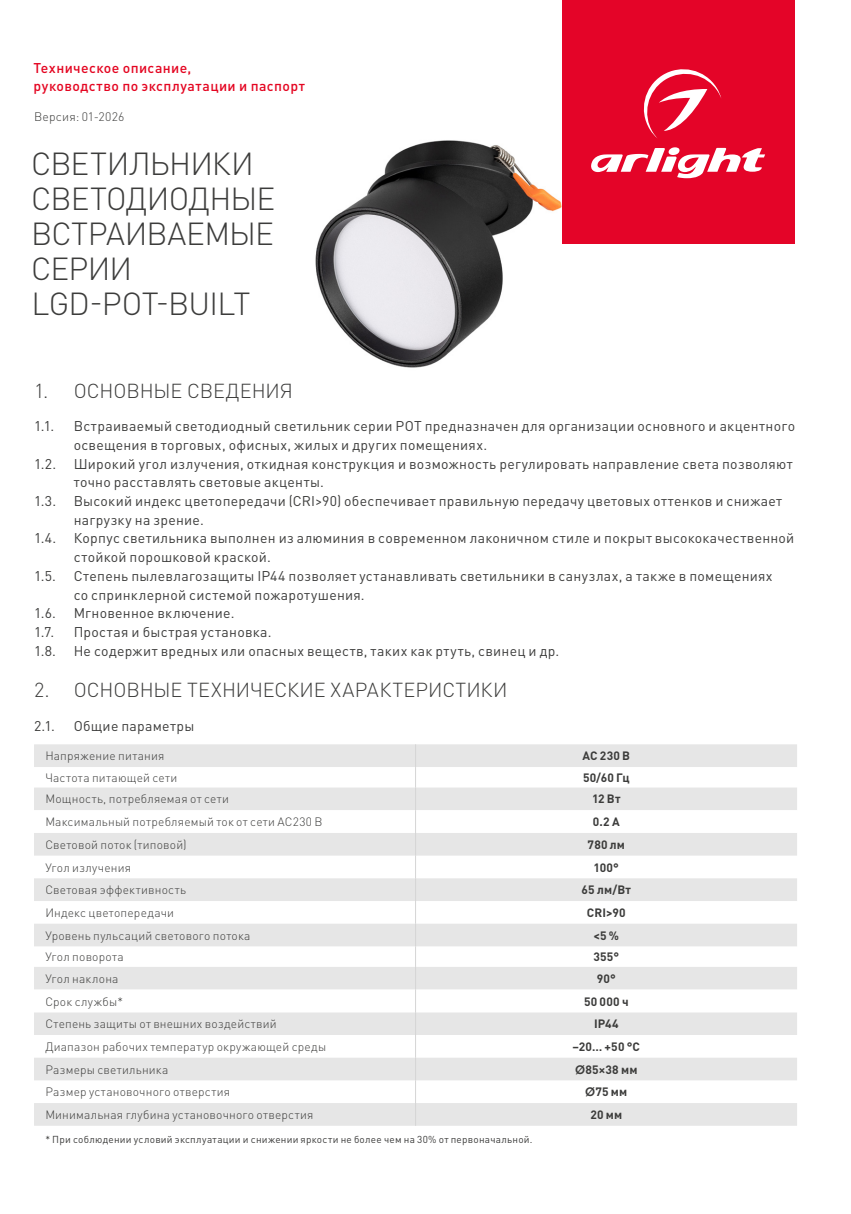
<style>
.page{position:relative;width:851px;height:1214px;background:#fff}
.page>*{position:absolute;margin:0;border:0;box-sizing:border-box;transform-origin:0 0}
.t1{font:300 31.6px/35px "DIN Pro";letter-spacing:-.025em;color:#3c3c3b}
.t2{font:300 20px "DIN Pro";letter-spacing:-.005em;color:#3c3c3b}
.t3{font:14px/18.8px "DIN Pro";letter-spacing:.02em;color:#3c3c3b}
.t4{font:500 14px/18px "DIN Pro";letter-spacing:.03em;color:#e40521}
.t5{font:300 12.2px "DIN Pro";letter-spacing:.015em;color:#3c3c3b}
.t6{font:300 12px "DIN Pro";letter-spacing:.015em;color:#3c3c3b}
.t7{font:700 12px "DIN Pro";letter-spacing:.015em;color:#3c3c3b}
.t8{font:10px "DIN Pro";letter-spacing:.025em;color:#3c3c3b}
.s1{font-family:"Century Gothic"}
</style>
<div class="page">
<svg style="left:34px;top:744px;width:763px;height:381px;fill:#e6e6e6"></svg>
<svg style="left:34px;top:810px;width:763px;height:202px"></svg>
<svg style="left:415px;top:744px;width:1px;height:381px"></svg>
<img style="left:315px;top:140px;width:249px;height:228px">
<div style="left:562px;top:0;width:232px;height:243px;background:#e40428"></div>
<svg style="left:591px;top:147px;width:174px;height:31px"></svg>
<svg style="left:643px;top:69px;width:78px;height:69px"></svg>
<p class="t4" style="left:34px;top:58px;width:273px">Техническое описание,<br>руководство по эксплуатации и паспорт</p>
<p class="t5" style="left:34px;top:108px;width:92px">Версия: 01-2026</p>
<h1 class="t1" style="left:31px;top:145px;width:245px">СВЕТИЛЬНИКИ<br>СВЕТОДИОДНЫЕ<br>ВСТРАИВАЕМЫЕ<br>СЕРИИ<br>LGD-POT-BUILT</h1>
<h2 class="t2" style="left:34px;top:377px;width:260px">1. ОСНОВНЫЕ СВЕДЕНИЯ</h2>
<p class="t3" style="left:34px;top:416px;width:22px">1.1.</p>
<p class="t3" style="left:74px;top:416px;width:722px">Встраиваемый светодиодный светильник серии POT предназначен для организации основного и акцентного освещения в торговых, офисных, жилых и других помещениях.</p>
<p class="t3" style="left:34px;top:453px;width:24px">1.2.</p>
<p class="t3" style="left:74px;top:453px;width:720px">Широкий угол излучения, откидная конструкция и возможность регулировать направление света позволяют точно расставлять световые акценты.</p>
<p class="t3" style="left:34px;top:491px;width:24px">1.3.</p>
<p class="t3" style="left:74px;top:491px;width:710px">Высокий индекс цветопередачи (CRI&gt;90) обеспечивает правильную передачу цветовых оттенков и снижает</p>
<p class="t3" style="left:74px;top:509px;width:132px">нагрузку на зрение.</p>
<p class="t3" style="left:34px;top:528px;width:761px">1.4. Корпус светильника выполнен из алюминия в современном лаконичном стиле и покрыт высококачественной</p>
<p class="t3" style="left:74px;top:547px;width:199px">стойкой порошковой краской.</p>
<p class="t3" style="left:34px;top:565px;width:23px">1.5.</p>
<p class="t3" style="left:74px;top:565px;width:700px">Степень пылевлагозащиты IP44 позволяет устанавливать светильники в санузлах, а также в помещениях со спринклерной системой пожаротушения.</p>
<p class="t3" style="left:34px;top:603px;width:23px">1.6.</p>
<p class="t3" style="left:74px;top:603px;width:162px">Мгновенное включение.</p>
<p class="t3" style="left:34px;top:622px;width:22px">1.7.</p>
<p class="t3" style="left:74px;top:622px;width:199px">Простая и быстрая установка.</p>
<p class="t3" style="left:34px;top:640px;width:24px">1.8.</p>
<p class="t3" style="left:74px;top:640px;width:487px">Не содержит вредных или опасных веществ, таких как ртуть, свинец и др.</p>
<h2 class="t2" style="left:34px;top:676px;width:475px">2. ОСНОВНЫЕ ТЕХНИЧЕСКИЕ ХАРАКТЕРИСТИКИ</h2>
<p class="t3" style="left:34px;top:715px;width:22px">2.1.</p>
<p class="t3" style="left:74px;top:715px;width:122px">Общие параметры</p>
<p class="t6" style="left:45px;top:747px;width:120px">Напряжение питания</p>
<p class="t7" style="left:582px;top:747px;width:49px">AC 230 В</p>
<p class="t6" style="left:45px;top:769px;width:133px">Частота питающей сети</p>
<p class="t7" style="left:583px;top:769px;width:48px">50/60 Гц</p>
<p class="t6" style="left:45px;top:790px;width:185px">Мощность, потребляемая от сети</p>
<p class="t7" style="left:592px;top:790px;width:30px">12 Вт</p>
<p class="t6" style="left:45px;top:813px;width:278px">Максимальный потребляемый ток от сети AC230 В</p>
<p class="t7" style="left:593px;top:813px;width:28px">0.2 А</p>
<p class="t6" style="left:45px;top:836px;width:143px">Световой поток (типовой)</p>
<p class="t7" style="left:587px;top:836px;width:39px">780 лм</p>
<p class="t6" style="left:45px;top:859px;width:87px">Угол излучения</p>
<p class="t7" style="left:593px;top:859px;width:27px">100°</p>
<p class="t6" style="left:45px;top:881px;width:142px">Световая эффективность</p>
<p class="t7" style="left:581px;top:881px;width:51px">65 лм/Вт</p>
<p class="t6" style="left:45px;top:904px;width:130px">Индекс цветопередачи</p>
<p class="t7" style="left:586px;top:904px;width:40px">CRI&gt;90</p>
<p class="t6" style="left:45px;top:927px;width:206px">Уровень пульсаций светового потока</p>
<p class="t7" style="left:593px;top:927px;width:27px">&lt;5 %</p>
<p class="t6" style="left:45px;top:948px;width:80px">Угол поворота</p>
<p class="t7" style="left:593px;top:948px;width:27px">355°</p>
<p class="t6" style="left:45px;top:970px;width:75px">Угол наклона</p>
<p class="t7" style="left:596px;top:970px;width:21px">90°</p>
<p class="t6" style="left:45px;top:992px;width:79px">Срок службы*</p>
<p class="t7" style="left:584px;top:992px;width:46px">50 000 ч</p>
<p class="t6" style="left:45px;top:1015px;width:233px">Степень защиты от внешних воздействий</p>
<p class="t7" style="left:594px;top:1015px;width:26px">IP44</p>
<p class="t6" style="left:45px;top:1038px;width:282px">Диапазон рабочих температур окружающей среды</p>
<p class="t7" style="left:572px;top:1038px;width:69px">–20… +50 °С</p>
<p class="t6" style="left:45px;top:1060px;width:124px">Размеры светильника</p>
<p class="t7" style="left:575px;top:1060px;width:64px"><span class="s1">Ø</span>85×38 мм</p>
<p class="t6" style="left:45px;top:1083px;width:186px">Размер установочного отверстия</p>
<p class="t7" style="left:585px;top:1083px;width:44px"><span class="s1">Ø</span>75 мм</p>
<p class="t6" style="left:45px;top:1106px;width:269px">Минимальная глубина установочного отверстия</p>
<p class="t7" style="left:590px;top:1106px;width:33px">20 мм</p>
<p class="t8" style="left:45px;top:1132px;width:488px">* При соблюдении условий эксплуатации и снижении яркости не более чем на 30% от первоначальной.</p>
</div>
